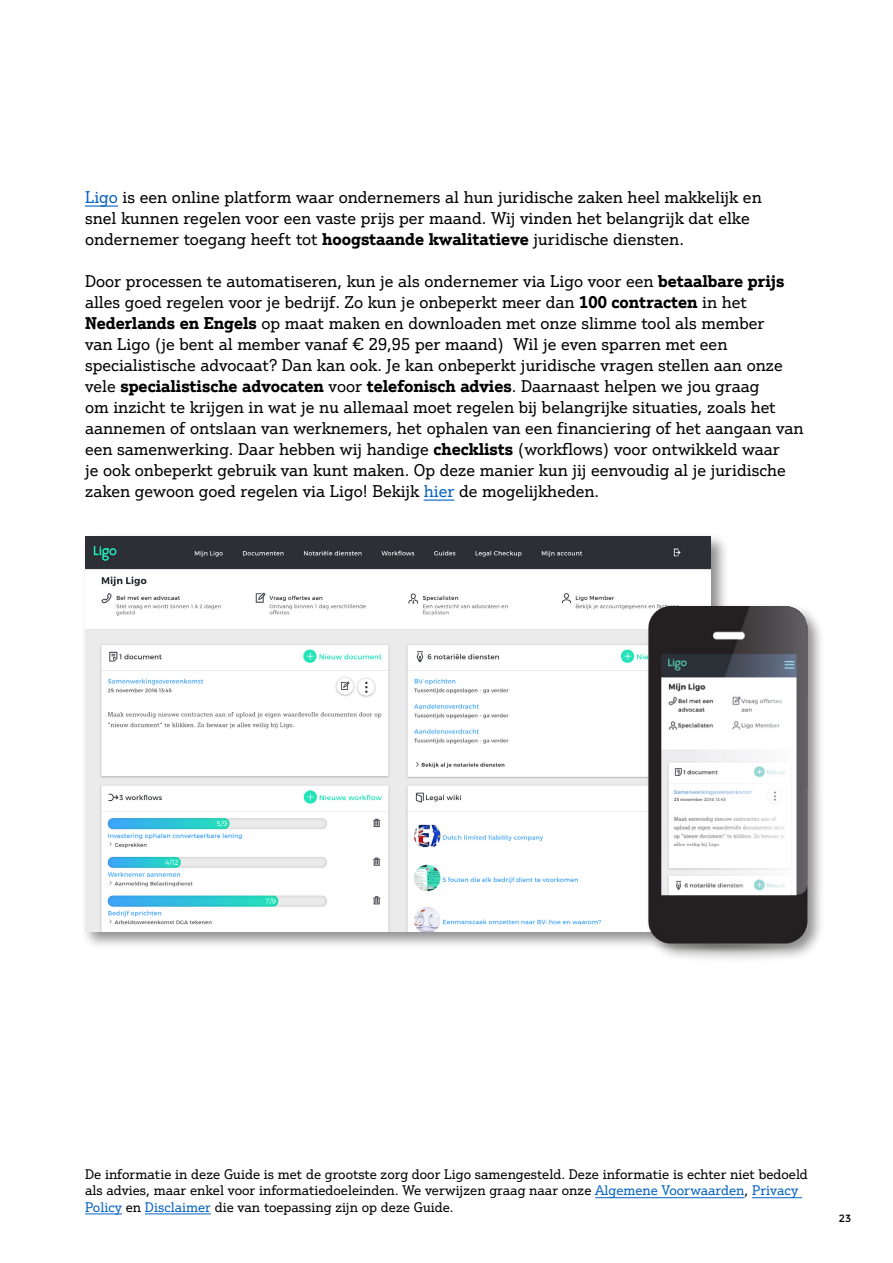
<style>
.page{position:relative;width:893px;height:1263px;background:#fff}
.page>*{position:absolute;margin:0;border:0;box-sizing:border-box;transform-origin:0 0}
.t1{font:16.5px/21px "Justus Pro";color:#000}
.t2{font:13.5px/16.2px "Justus Pro";color:#000}
.t3{font:10.5px "Montserrat";color:#000}
.s1{color:#0563c1}
.s2{font-weight:700}
</style>
<div class="page">
<hr style="left:85px;top:205px;width:33px;height:2px;background:#0563c1">
<hr style="left:424px;top:499px;width:30px;height:2px;background:#0563c1">
<hr style="left:595px;top:1197px;width:149px;height:1px;background:#0563c1">
<hr style="left:752px;top:1197px;width:50px;height:1px;background:#0563c1">
<hr style="left:85px;top:1213px;width:37px;height:1px;background:#0563c1">
<hr style="left:145px;top:1213px;width:66px;height:1px;background:#0563c1">
<div style="left:81px;top:532px;width:648px;height:418px;background:#000;opacity:.45"></div>
<img style="left:85px;top:536px;width:626px;height:395px">
<div style="left:644px;top:603px;width:182px;height:364px;background:#000;opacity:.45"></div>
<img style="left:614px;top:607px;width:212px;height:348px">
<p class="t1" style="left:85px;top:187px;width:678px"><span class="s1">Ligo</span> is een online platform waar ondernemers al hun juridische zaken heel makkelijk en snel kunnen regelen voor een vaste prijs per maand. Wij vinden het belangrijk dat elke ondernemer toegang heeft tot <span class="s2">hoogstaande kwalitatieve</span> juridische diensten.</p>
<p class="t1" style="left:85px;top:271px;width:720px">Door processen te automatiseren, kun je als ondernemer via Ligo voor een <span class="s2">betaalbare prijs </span>alles goed regelen voor je bedrijf. Zo kun je onbeperkt meer dan <span class="s2">100 contracten</span> in het <span class="s2">Nederlands en Engels</span> op maat maken en downloaden met onze slimme tool als member<br>van Ligo (je bent al member vanaf € 29,95 per maand) Wil je even sparren met een specialistische advocaat? Dan kan ook. Je kan onbeperkt juridische vragen stellen aan onze vele <span class="s2">specialistische advocaten</span> voor <span class="s2">telefonisch advies</span>. Daarnaast helpen we jou graag<br>om inzicht te krijgen in wat je nu allemaal moet regelen bij belangrijke situaties, zoals het aannemen of ontslaan van werknemers, het ophalen van een financiering of het aangaan van een samenwerking. Daar hebben wij handige <span class="s2">checklists</span> (workflows) voor ontwikkeld waar<br>je ook onbeperkt gebruik van kunt maken. Op deze manier kun jij eenvoudig al je juridische zaken gewoon goed regelen via Ligo! Bekijk <span class="s1">hier</span> de mogelijkheden.</p>
<p class="t2" style="left:85px;top:1166px;width:724px">De informatie in deze Guide is met de grootste zorg door Ligo samengesteld. Deze informatie is echter niet bedoeld als advies, maar enkel voor informatiedoeleinden. We verwijzen graag naar onze <span class="s1">Algemene Voorwaarden</span>, <span class="s1">Privacy<br>Policy</span> en <span class="s1">Disclaimer</span> die van toepassing zijn op deze Guide.</p>
<p class="t3" style="left:839px;top:1212px;width:14px">23</p>
</div>
